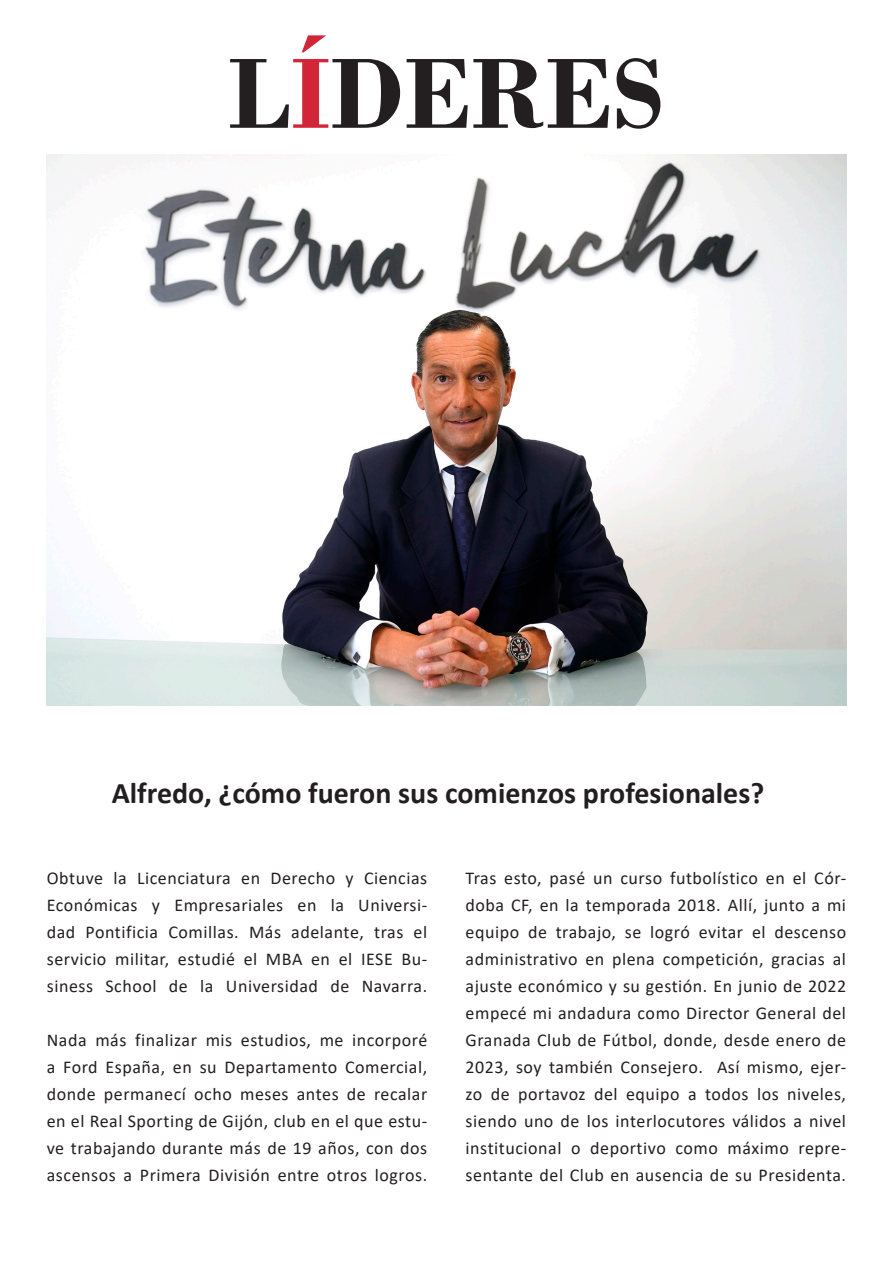
<style>
.page{position:relative;width:893px;height:1263px;background:#fff}
.page>*{position:absolute;margin:0;border:0;box-sizing:border-box;transform-origin:0 0}
.t1{font:700 105px "Bodoni";color:#231f20}
.t2{font:700 30px "Calibri";color:#231f20}
.Masa_de_texto{font:18px/27px "Calibri";letter-spacing:.03em;color:#231f20;text-align:justify}
.s1{color:#d32538}
</style>
<div class="page">
<img style="left:47px;top:155px;width:799px;height:550px">
<h1 class="t1" style="left:229px;top:31px;width:437px">L<span class="s1">Í</span>DERES</h1>
<p class="t2" style="left:112px;top:772px;width:654px">Alfredo, ¿cómo fueron sus comienzos profesionales?</p>
<p class="Masa_de_texto" style="left:47px;top:864px;width:382px">Obtuve la Licenciatura en Derecho y Ciencias Económicas y Empresariales en la Universi&shy;dad Pontificia Comillas. Más adelante, tras el servicio militar, estudié el MBA en el IESE Bu&shy;siness School de la Universidad de Navarra.</p>
<p class="Masa_de_texto" style="left:47px;top:1026px;width:382px">Nada más finalizar mis estudios, me incorporé a Ford España, en su Departamento Comercial, donde permanecí ocho meses antes de recalar en el Real Sporting de Gijón, club en el que estu&shy;ve trabajando durante más de 19 años, con dos ascensos a Primera División entre otros logros.</p>
<p class="Masa_de_texto" style="left:466px;top:864px;width:382px">Tras esto, pasé un curso futbolístico en el Cór&shy;doba CF, en la temporada 2018. Allí, junto a mi equipo de trabajo, se logró evitar el descenso administrativo en plena competición, gracias al ajuste económico y su gestión. En junio de 2022 empecé mi andadura como Director General del Granada Club de Fútbol, donde, desde enero de 2023, soy también Consejero. Así mismo, ejer&shy;zo de portavoz del equipo a todos los niveles, siendo uno de los interlocutores válidos a nivel institucional o deportivo como máximo repre&shy;sentante del Club en ausencia de su Presidenta.</p>
</div>
